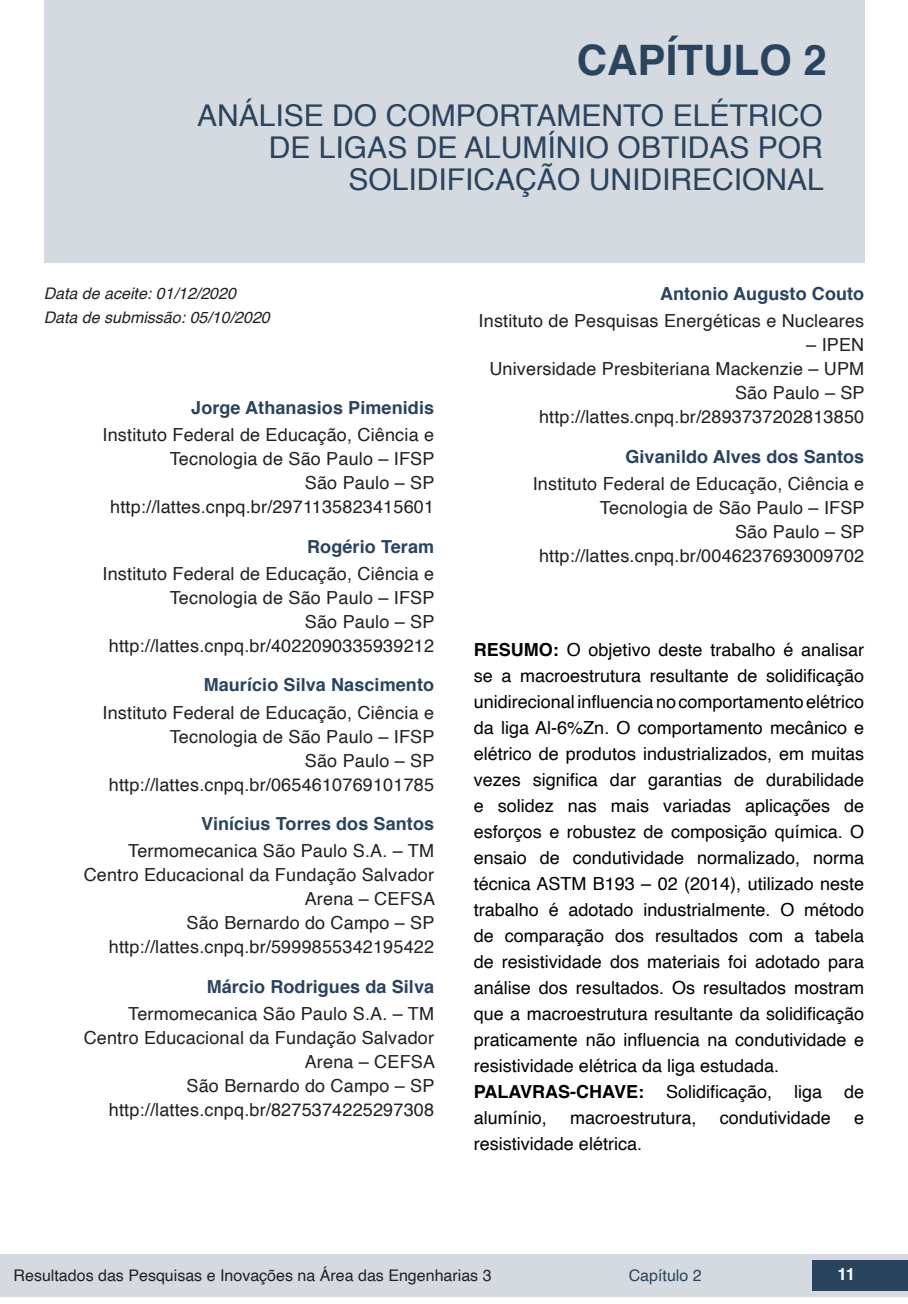
<style>
.page{position:relative;width:908px;height:1304px;background:#fff}
.page>*{position:absolute;margin:0;border:0;box-sizing:border-box;transform-origin:0 0}
.capítulos{font:700 42px "Helvetica";color:#2a435e}
.nome_artigos{font:30px/32px "Helvetica";color:#2a435e;text-align:right}
.info_autores{font:18px/24px "Helvetica";letter-spacing:.01em;color:#231f20;text-align:right}
.Resumos_e_PC_TXT{font:18px/26px "Helvetica";color:#000;text-align:justify}
.nome_autores{font:700 18px "Helvetica";letter-spacing:.005em;color:#2a435e}
.t1{font:700 16.8px "Helvetica";color:#fff}
.t2{font:16px "Helvetica";color:#231f20}
.data{font:italic 16px "Helvetica";color:#231f20}
.t3{font:16px "Helvetica";color:#2a435e}
.s1{font-weight:700}
</style>
<div class="page">
<div style="left:0;top:1254px;width:906px;height:43px;background:#d4dadf"></div>
<div style="left:812px;top:1261px;width:95px;height:30px;background:#2a435e"></div>
<div style="left:44px;top:0;width:819px;height:263px;background:#d4dadf"></div>
<p class="capítulos" style="left:576px;top:26px;width:251px">CAPÍTULO 2</p>
<p class="nome_artigos" style="left:197px;top:101px;width:628px">ANÁLISE DO COMPORTAMENTO ELÉTRICO<br>DE LIGAS DE ALUMÍNIO OBTIDAS POR<br>SOLIDIFICAÇÃO UNIDIRECIONAL</p>
<p class="data" style="left:44px;top:280px;width:194px">Data de aceite: 01/12/2020</p>
<p class="data" style="left:44px;top:304px;width:227px">Data de submissão: 05/10/2020</p>
<p class="nome_autores" style="left:191px;top:393px;width:244px">Jorge Athanasios Pimenidis</p>
<p class="info_autores" style="left:102px;top:423px;width:333px">Instituto Federal de Educação, Ciência e<br>Tecnologia de São Paulo – IFSP</p>
<p class="info_autores" style="left:305px;top:471px;width:131px">São Paulo – SP</p>
<p class="info_autores" style="left:110px;top:495px;width:325px">http://lattes.cnpq.br/2971135823415601</p>
<p class="nome_autores" style="left:307px;top:532px;width:128px">Rogério Teram</p>
<p class="info_autores" style="left:102px;top:562px;width:333px">Instituto Federal de Educação, Ciência e<br>Tecnologia de São Paulo – IFSP</p>
<p class="info_autores" style="left:305px;top:610px;width:131px">São Paulo – SP</p>
<p class="info_autores" style="left:109px;top:634px;width:326px">http://lattes.cnpq.br/4022090335939212</p>
<p class="nome_autores" style="left:203px;top:670px;width:232px">Maurício Silva Nascimento</p>
<p class="info_autores" style="left:102px;top:701px;width:333px">Instituto Federal de Educação, Ciência e<br>Tecnologia de São Paulo – IFSP</p>
<p class="info_autores" style="left:305px;top:749px;width:131px">São Paulo – SP</p>
<p class="info_autores" style="left:109px;top:773px;width:326px">http://lattes.cnpq.br/0654610769101785</p>
<p class="nome_autores" style="left:201px;top:809px;width:234px">Vinícius Torres dos Santos</p>
<p class="info_autores" style="left:128px;top:840px;width:307px">Termomecanica São Paulo S.A. – TM</p>
<p class="info_autores" style="left:84px;top:864px;width:353px">Centro Educacional da Fundação Salvador<br>Arena – CEFSA</p>
<p class="info_autores" style="left:186px;top:912px;width:249px">São Bernardo do Campo – SP</p>
<p class="info_autores" style="left:109px;top:936px;width:326px">http://lattes.cnpq.br/5999855342195422</p>
<p class="nome_autores" style="left:206px;top:972px;width:229px">Márcio Rodrigues da Silva</p>
<p class="info_autores" style="left:128px;top:1002px;width:307px">Termomecanica São Paulo S.A. – TM</p>
<p class="info_autores" style="left:84px;top:1026px;width:353px">Centro Educacional da Fundação Salvador<br>Arena – CEFSA</p>
<p class="info_autores" style="left:186px;top:1074px;width:249px">São Bernardo do Campo – SP</p>
<p class="info_autores" style="left:109px;top:1098px;width:326px">http://lattes.cnpq.br/8275374225297308</p>
<p class="nome_autores" style="left:659px;top:279px;width:206px">Antonio Augusto Couto</p>
<p class="info_autores" style="left:478px;top:310px;width:387px">Instituto de Pesquisas Energéticas e Nucleares</p>
<p class="info_autores" style="left:806px;top:334px;width:59px">– IPEN</p>
<p class="info_autores" style="left:489px;top:358px;width:376px">Universidade Presbiteriana Mackenzie – UPM</p>
<p class="info_autores" style="left:734px;top:382px;width:131px">São Paulo – SP</p>
<p class="info_autores" style="left:539px;top:406px;width:326px">http://lattes.cnpq.br/2893737202813850</p>
<p class="nome_autores" style="left:625px;top:442px;width:240px">Givanildo Alves dos Santos</p>
<p class="info_autores" style="left:532px;top:472px;width:333px">Instituto Federal de Educação, Ciência e<br>Tecnologia de São Paulo – IFSP</p>
<p class="info_autores" style="left:734px;top:520px;width:131px">São Paulo – SP</p>
<p class="info_autores" style="left:539px;top:544px;width:326px">http://lattes.cnpq.br/0046237693009702</p>
<p class="Resumos_e_PC_TXT" style="left:473px;top:637px;width:392px"><span class="s1">RESUMO:</span> O objetivo deste trabalho é analisar se a macroestrutura resultante de solidificação unidirecional influencia no comportamento elétrico da liga Al-6%Zn. O comportamento mecânico e elétrico de produtos industrializados, em muitas vezes significa dar garantias de durabilidade e solidez nas mais variadas aplicações de esforços e robustez de composição química. O ensaio de condutividade normalizado, norma técnica ASTM B193 – 02 (2014), utilizado neste trabalho é adotado industrialmente. O método de comparação dos resultados com a tabela de resistividade dos materiais foi adotado para análise dos resultados. Os resultados mostram que a macroestrutura resultante da solidificação praticamente não influencia na condutividade e resistividade elétrica da liga estudada.</p>
<p class="Resumos_e_PC_TXT" style="left:473px;top:1079px;width:392px"><span class="s1">PALAVRAS-CHAVE:</span> Solidificação, liga de alumínio,</p>
<p class="Resumos_e_PC_TXT" style="left:570px;top:1105px;width:128px">macroestrutura,</p>
<p class="Resumos_e_PC_TXT" style="left:719px;top:1105px;width:113px">condutividade</p>
<p class="Resumos_e_PC_TXT" style="left:853px;top:1105px;width:12px">e</p>
<p class="Resumos_e_PC_TXT" style="left:473px;top:1131px;width:170px">resistividade elétrica.</p>
<p class="t2" style="left:14px;top:1263px;width:479px">Resultados das Pesquisas e Inovações na Área das Engenharias 3</p>
<p class="t3" style="left:628px;top:1263px;width:74px">Capítulo 2</p>
<p class="t1" style="left:837px;top:1261px;width:19px">11</p>
</div>
